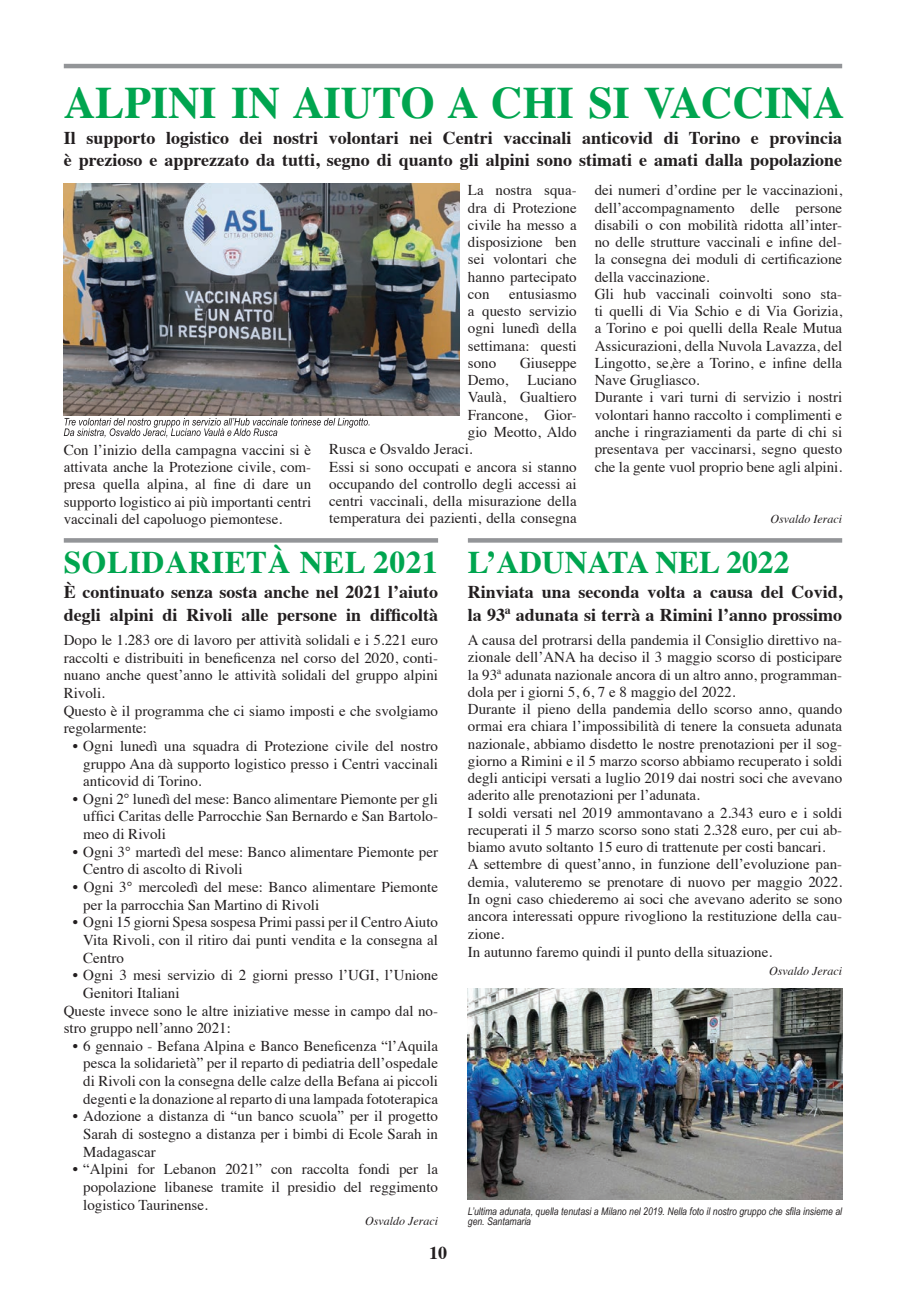
<style>
.page{position:relative;width:906px;height:1289px;background:#fff}
.page>*{position:absolute;margin:0;border:0;box-sizing:border-box;transform-origin:0 0}
.t1{font:700 45px "Times";color:#00a54f}
.t2{font:700 31.5px "Times";letter-spacing:.02em;color:#00a54f}
.t3{font:700 18px/22.5px "Times";color:#231f20}
.t4{font:15px/17.2px "Times";color:#231f20;text-align:justify}
.t5{font:italic 12px "Times";color:#231f20}
.t6{font:italic 10.5px/10.5px "Arial Narrow";color:#231f20}
</style>
<div class="page">
<img style="left:64px;top:184px;width:395px;height:232px">
<svg style="left:64px;top:538px;width:374px;height:4px"></svg>
<svg style="left:468px;top:538px;width:374px;height:4px"></svg>
<hr style="left:64px;top:64px;width:778px;height:4px;background:#939598">
<img style="left:468px;top:988px;width:374px;height:211px">
<svg style="left:64px;top:418px;width:305px;height:19px"></svg>
<h1 class="t1" style="left:64px;top:59px;width:782px">ALPINI IN AIUTO A CHI SI VACCINA</h1>
<p class="t3" style="left:64px;top:124px;width:780px">Il supporto logistico dei nostri volontari nei Centri vaccinali anticovid di Torino e provincia è prezioso e apprezzato da tutti, segno di quanto gli alpini sono stimati e amati dalla popolazione</p>
<p class="t4" style="left:64px;top:440px;width:249px">Con l’inizio della campagna vaccini si è attivata anche la Protezione civile, com&shy;presa quella alpina, al fine di dare un supporto logistico ai più importanti centri vaccinali del capoluogo piemontese.</p>
<p class="t4" style="left:468px;top:180px;width:110px">La nostra squa&shy;dra di Protezione civile ha messo a disposizione ben sei volontari che hanno partecipato con</p>
<p class="t4" style="left:468px;top:284px;width:110px;text-indent:41px">entusiasmo a questo servizio ogni lunedì della settimana: questi sono</p>
<p class="t4" style="left:520px;top:353px;width:58px">Giuseppe</p>
<p class="t4" style="left:468px;top:370px;width:42px">Demo,</p>
<p class="t4" style="left:527px;top:370px;width:51px">Luciano</p>
<p class="t4" style="left:468px;top:387px;width:110px">Vaulà, Gualtiero</p>
<p class="t4" style="left:468px;top:405px;width:110px">Francone, Gior-</p>
<p class="t4" style="left:468px;top:422px;width:110px">gio Meotto, Aldo</p>
<p class="t4" style="left:329px;top:439px;width:145px">Rusca e Osvaldo Jeraci.</p>
<p class="t4" style="left:329px;top:456px;width:249px">Essi si sono occupati e ancora si stanno</p>
<p class="t4" style="left:329px;top:474px;width:249px">occupando del controllo degli accessi ai</p>
<p class="t4" style="left:329px;top:491px;width:249px">centri vaccinali, della misurazione della</p>
<p class="t4" style="left:329px;top:508px;width:249px">temperatura dei pazienti, della consegna</p>
<p class="t4" style="left:595px;top:180px;width:249px;text-align:left">dei numeri d’ordine per le vaccinazioni, dell’accompagnamento delle persone disabili o con mobilità ridotta all’inter&shy;no delle strutture vaccinali e infine del&shy;la consegna dei moduli di certificazione della vaccinazione.<br>Gli hub vaccinali coinvolti sono sta&shy;ti quelli di Via Schio e di Via Gorizia, a Torino e poi quelli della Reale Mutua Assicurazioni, della Nuvola Lavazza, del Lingotto, se,ère a Torino, e infine della Nave Grugliasco.<br>Durante i vari turni di servizio i nostri volontari hanno raccolto i complimenti e anche i ringraziamenti da parte di chi si presentava per vaccinarsi, segno questo che la gente vuol proprio bene agli alpini.</p>
<p class="t5" style="left:770px;top:508px;width:73px">Osvaldo Ieraci</p>
<h2 class="t2" style="left:64px;top:532px;width:727px">SOLIDARIETÀ NEL 2021 L’ADUNATA NEL 2022</h2>
<p class="t3" style="left:64px;top:579px;width:376px">È continuato senza sosta anche nel 2021 l’aiuto degli alpini di Rivoli alle persone in difficoltà</p>
<p class="t3" style="left:468px;top:579px;width:376px">Rinviata una seconda volta a causa del Covid, la 93ª adunata si terrà a Rimini l’anno prossimo</p>
<p class="t4" style="left:64px;top:630px;width:376px;line-height:17.7px;text-align:left">Dopo le 1.283 ore di lavoro per attività solidali e i 5.221 euro raccolti e distribuiti in beneficenza nel corso del 2020, conti&shy;nuano anche quest’anno le attività solidali del gruppo alpini Rivoli.<br>Questo è il programma che ci siamo imposti e che svolgiamo regolarmente:</p>
<p class="t4" style="left:83px;top:735px;width:356px;line-height:17.7px;text-indent:-10px">• Ogni lunedì una squadra di Protezione civile del nostro gruppo Ana dà supporto logistico presso i Centri vaccinali anticovid di Torino.</p>
<p class="t4" style="left:83px;top:788px;width:356px;line-height:17.7px;text-indent:-10px">• Ogni 2° lunedì del mese: Banco alimentare Piemonte per gli uffici Caritas delle Parrocchie San Bernardo e San Bartolo&shy;meo di Rivoli</p>
<p class="t4" style="left:83px;top:841px;width:356px;line-height:17.7px;text-indent:-10px">• Ogni 3° martedì del mese: Banco alimentare Piemonte per<br>Centro di ascolto di Rivoli</p>
<p class="t4" style="left:83px;top:876px;width:356px;line-height:17.7px;text-indent:-10px">• Ogni 3° mercoledì del mese: Banco alimentare Piemonte per la parrocchia San Martino di Rivoli</p>
<p class="t4" style="left:83px;top:912px;width:356px;text-indent:-10px">• Ogni 15 giorni Spesa sospesa Primi passi per il Centro Aiuto Vita Rivoli, con il ritiro dai punti vendita e la consegna al Centro</p>
<p class="t4" style="left:73px;top:965px;width:367px">• Ogni 3 mesi servizio di 2 giorni presso l’UGI, l’Unione</p>
<p class="t4" style="left:83px;top:982px;width:98px">Genitori Italiani</p>
<p class="t4" style="left:64px;top:1000px;width:376px">Queste invece sono le altre iniziative messe in campo dal no-</p>
<p class="t4" style="left:64px;top:1018px;width:169px">stro gruppo nell’anno 2021:</p>
<p class="t4" style="left:83px;top:1035px;width:356px;line-height:17.7px;text-indent:-10px">• 6 gennaio - Befana Alpina e Banco Beneficenza “l’Aquila pesca la solidarietà” per il reparto di pediatria dell’ospedale di Rivoli con la consegna delle calze della Befana ai piccoli degenti e la donazione al reparto di una lampada fototerapica</p>
<p class="t4" style="left:83px;top:1106px;width:356px;line-height:17.7px;text-indent:-10px">• Adozione a distanza di “un banco scuola” per il progetto Sarah di sostegno a distanza per i bimbi di Ecole Sarah in Madagascar</p>
<p class="t4" style="left:83px;top:1158px;width:356px;line-height:18px;text-indent:-10px">• “Alpini for Lebanon 2021” con raccolta fondi per la popolazione libanese tramite il presidio del reggimento logistico Taurinense.</p>
<p class="t5" style="left:365px;top:1210px;width:74px">Osvaldo Jeraci</p>
<p class="t3" style="left:429px;top:1239px;width:19px">10</p>
<p class="t4" style="left:468px;top:630px;width:376px;text-align:left">A causa del protrarsi della pandemia il Consiglio direttivo na&shy;zionale dell’ANA ha deciso il 3 maggio scorso di posticipare la 93ª adunata nazionale ancora di un altro anno, programman&shy;dola per i giorni 5, 6, 7 e 8 maggio del 2022.<br>Durante il pieno della pandemia dello scorso anno, quando ormai era chiara l’impossibilità di tenere la consueta adunata nazionale, abbiamo disdetto le nostre prenotazioni per il sog&shy;giorno a Rimini e il 5 marzo scorso abbiamo recuperato i soldi degli anticipi versati a luglio 2019 dai nostri soci che avevano aderito alle prenotazioni per l’adunata.<br>I soldi versati nel 2019 ammontavano a 2.343 euro e i soldi recuperati il 5 marzo scorso sono stati 2.328 euro, per cui ab&shy;biamo avuto soltanto 15 euro di trattenute per costi bancari.<br>A settembre di quest’anno, in funzione dell’evoluzione pan&shy;demia, valuteremo se prenotare di nuovo per maggio 2022.<br>In ogni caso chiederemo ai soci che avevano aderito se sono ancora interessati oppure rivogliono la restituzione della cau&shy;zione.<br>In autunno faremo quindi il punto della situazione.</p>
<p class="t5" style="left:769px;top:960px;width:74px">Osvaldo Jeraci</p>
<p class="t6" style="left:468px;top:1205px;width:376px">L’ultima adunata, quella tenutasi a Milano nel 2019. Nella foto il nostro gruppo che sfila insieme al gen. Santamaria</p>
</div>
